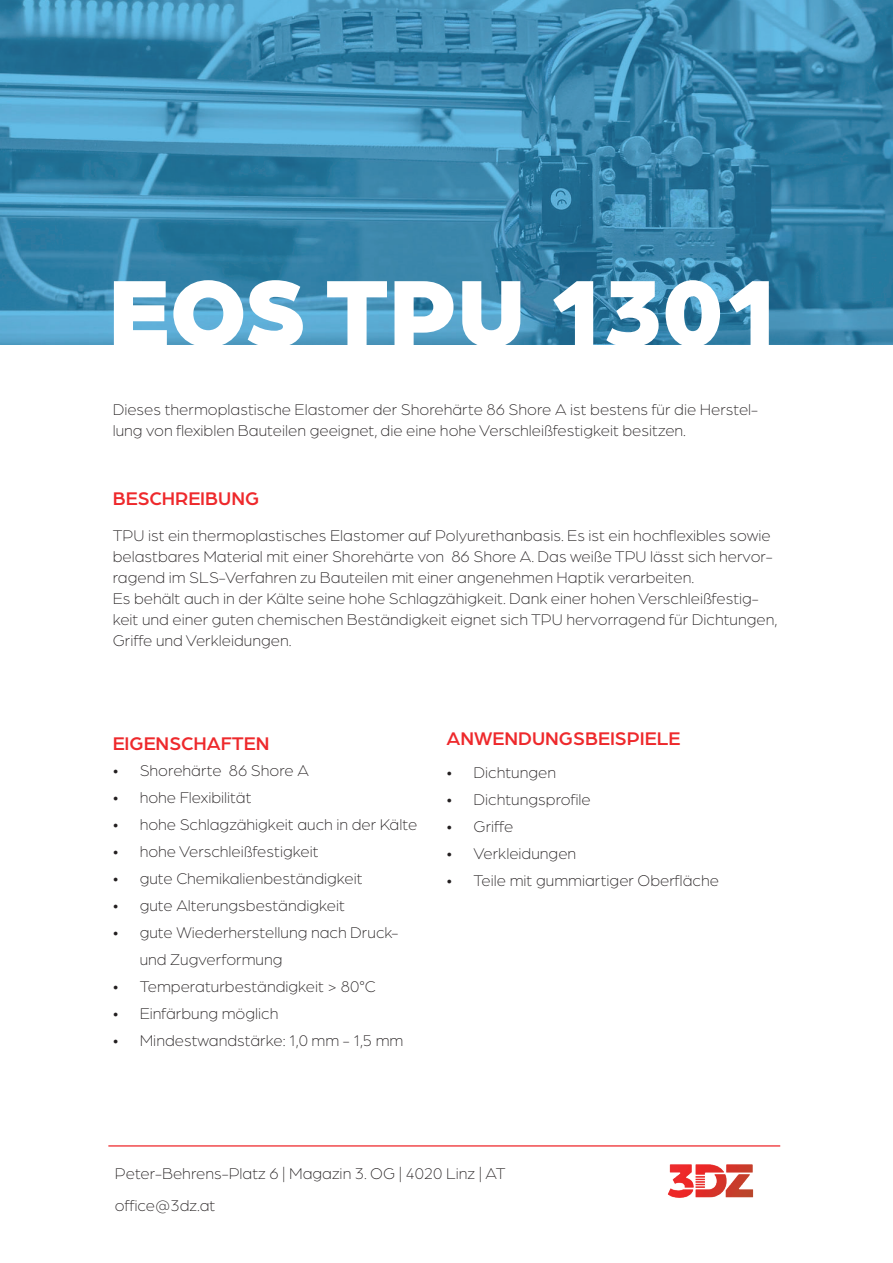
<style>
.page{position:relative;width:893px;height:1263px;background:#fff}
.page>*{position:absolute;margin:0;border:0;box-sizing:border-box;transform-origin:0 0}
.t1{font:900 100.5px "Arboria";color:#fff}
.t2{font:500 19.5px "Arboria";color:#ee292c}
.t3{font:300 16.5px/21px "Arboria";color:#231f20}
</style>
<div class="page">
<hr style="left:108px;top:1145px;width:672px;height:1px;background:#ee292c">
<img style="left:668px;top:1164px;width:86px;height:34px">
<img style="left:0;top:0;width:893px;height:344px">
<h1 class="t1" style="left:108px;top:240px;width:671px">EOS TPU 1301</h1>
<p class="t3" style="left:113px;top:399px;width:647px">Dieses thermoplastische Elastomer der Shorehärte 86 Shore A ist bestens für die Herstel&shy;lung von flexiblen Bauteilen geeignet, die eine hohe Verschleißfestigkeit besitzen.</p>
<p class="t2" style="left:113px;top:485px;width:148px">BESCHREIBUNG</p>
<p class="t3" style="left:113px;top:525px;width:666px">TPU ist ein thermoplastisches Elastomer auf Polyurethanbasis. Es ist ein hochflexibles sowie belastbares Material mit einer Shorehärte von 86 Shore A. Das weiße TPU lässt sich hervor&shy;ragend im SLS-Verfahren zu Bauteilen mit einer angenehmen Haptik verarbeiten.<br>Es behält auch in der Kälte seine hohe Schlagzähigkeit. Dank einer hohen Verschleißfestig&shy;keit und einer guten chemischen Beständigkeit eignet sich TPU hervorragend für Dichtungen, Griffe und Verkleidungen.</p>
<p class="t2" style="left:113px;top:730px;width:158px">EIGENSCHAFTEN</p>
<p class="t2" style="left:446px;top:726px;width:235px">ANWENDUNGSBEISPIELE</p>
<p class="t3" style="left:113px;top:759px;width:198px">• Shorehärte 86 Shore A</p>
<p class="t3" style="left:113px;top:786px;width:140px">• hohe Flexibilität</p>
<p class="t3" style="left:113px;top:813px;width:306px">• hohe Schlagzähigkeit auch in der Kälte</p>
<p class="t3" style="left:113px;top:840px;width:207px">• hohe Verschleißfestigkeit</p>
<p class="t3" style="left:113px;top:867px;width:252px">• gute Chemikalienbeständigkeit</p>
<p class="t3" style="left:113px;top:894px;width:234px">• gute Alterungsbeständigkeit</p>
<p class="t3" style="left:140px;top:918px;width:260px;line-height:27px;text-indent:-27px">• gute Wiederherstellung nach Druck&shy;und Zugverformung</p>
<p class="t3" style="left:113px;top:975px;width:265px">• Temperaturbeständigkeit &gt; 80°C</p>
<p class="t3" style="left:113px;top:1002px;width:167px">• Einfärbung möglich</p>
<p class="t3" style="left:113px;top:1029px;width:292px">• Mindestwandstärke: 1,0 mm - 1,5 mm</p>
<p class="t3" style="left:446px;top:761px;width:111px">• Dichtungen</p>
<p class="t3" style="left:446px;top:788px;width:146px">• Dichtungsprofile</p>
<p class="t3" style="left:446px;top:815px;width:68px">• Griffe</p>
<p class="t3" style="left:446px;top:842px;width:131px">• Verkleidungen</p>
<p class="t3" style="left:446px;top:869px;width:274px">• Teile mit gummiartiger Oberfläche</p>
<p class="t3" style="left:115px;top:1157px;width:392px;line-height:32px">Peter-Behrens-Platz 6 | Magazin 3. OG | 4020 Linz | AT office@3dz.at</p>
</div>
